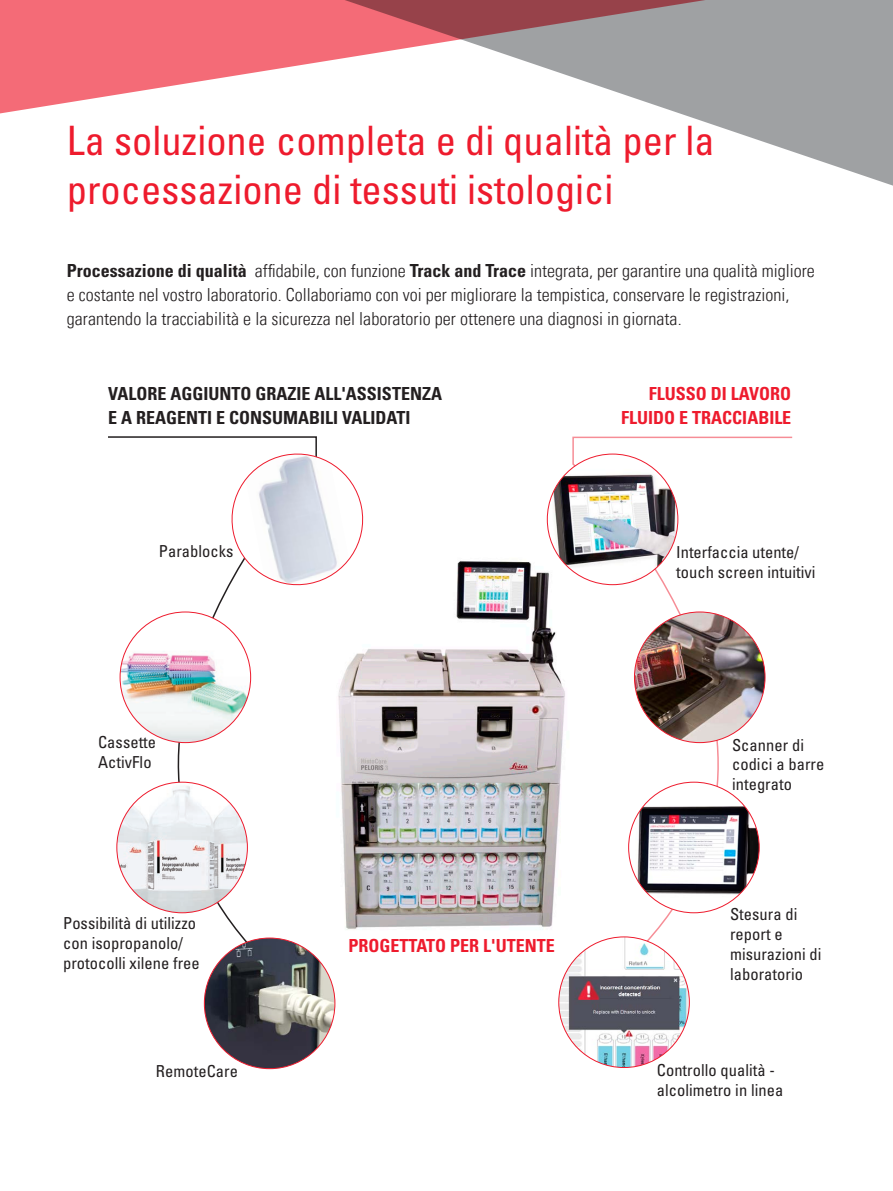
<style>
.page{position:relative;width:893px;height:1191px;background:#fff}
.page>*{position:absolute;margin:0;border:0;box-sizing:border-box;transform-origin:0 0}
.t1{font:condensed 40.5px/48.6px "Univers LT Std";color:#ee1b2d}
.t2{font:300 condensed 18px/24px "Univers LT";color:#231f20}
.t3{font:700 condensed 18px/24px "Univers LT Std";color:#231f20}
.t4{font:700 condensed 18px/24px "Univers LT Std";color:#ee1b2d;text-align:right}
.t5{font:condensed 16.5px/19.8px "Univers LT Std";letter-spacing:.005em;color:#231f20}
.s1{font-family:"Univers LT Std";font-weight:700}
</style>
<div class="page">
<svg style="left:572px;top:436px;width:221px;height:558px"></svg>
<svg style="left:108px;top:436px;width:219px;height:578px"></svg>
<svg style="left:0;top:0;width:255px;height:114px;fill:#f46b77"></svg>
<svg style="left:255px;top:0;width:638px;height:186px"></svg>
<img style="left:321px;top:551px;width:253px;height:387px">
<svg style="left:226px;top:448px;width:142px;height:142px"></svg>
<img style="left:117px;top:782px;width:130px;height:130px;border-radius:65px">
<img style="left:547px;top:454px;width:131px;height:130px;border-radius:65px">
<img style="left:120px;top:616px;width:131px;height:126px">
<img style="left:204px;top:938px;width:131px;height:130px;border-radius:65px">
<img style="left:634px;top:612px;width:131px;height:130px;border-radius:65px">
<img style="left:629px;top:782px;width:130px;height:130px;border-radius:65px">
<img style="left:559px;top:937px;width:130px;height:130px;border-radius:65px">
<img style="left:577px;top:980px;width:22px;height:19px">
<h1 class="t1" style="left:67px;top:116px;width:649px">La soluzione completa e di qualità per la processazione di tessuti istologici</h1>
<p class="t2" style="left:67px;top:258px;width:749px"><span class="s1">Processazione di qualità</span> affidabile, con funzione <span class="s1">Track and Trace</span> integrata, per garantire una qualità migliore e costante nel vostro laboratorio. Collaboriamo con voi per migliorare la tempistica, conservare le registrazioni, garantendo la tracciabilità e la sicurezza nel laboratorio per ottenere una diagnosi in giornata.</p>
<p class="t3" style="left:108px;top:381px;width:335px">VALORE AGGIUNTO GRAZIE ALL'ASSISTENZA<br>E A REAGENTI E CONSUMABILI VALIDATI</p>
<p class="t5" style="left:159px;top:540px;width:76px">Parablocks</p>
<p class="t5" style="left:98px;top:731px;width:60px">Cassette<br>ActivFlo</p>
<p class="t5" style="left:63px;top:913px;width:138px">Possibilità di utilizzo con isopropanolo/ protocolli xilene free</p>
<p class="t5" style="left:156px;top:1060px;width:84px">RemoteCare</p>
<p class="t4" style="left:348px;top:933px;width:208px">PROGETTATO PER L'UTENTE</p>
<p class="t4" style="left:621px;top:381px;width:171px">FLUSSO DI LAVORO<br>FLUIDO E TRACCIABILE</p>
<p class="t5" style="left:676px;top:542px;width:141px">Interfaccia utente/ touch screen intuitivi</p>
<p class="t5" style="left:732px;top:734px;width:94px">Scanner di codici a barre integrato</p>
<p class="t5" style="left:730px;top:904px;width:93px">Stesura di report e misurazioni di laboratorio</p>
<p class="t5" style="left:657px;top:1059px;width:128px">Controllo qualità - alcolimetro in linea</p>
</div>
